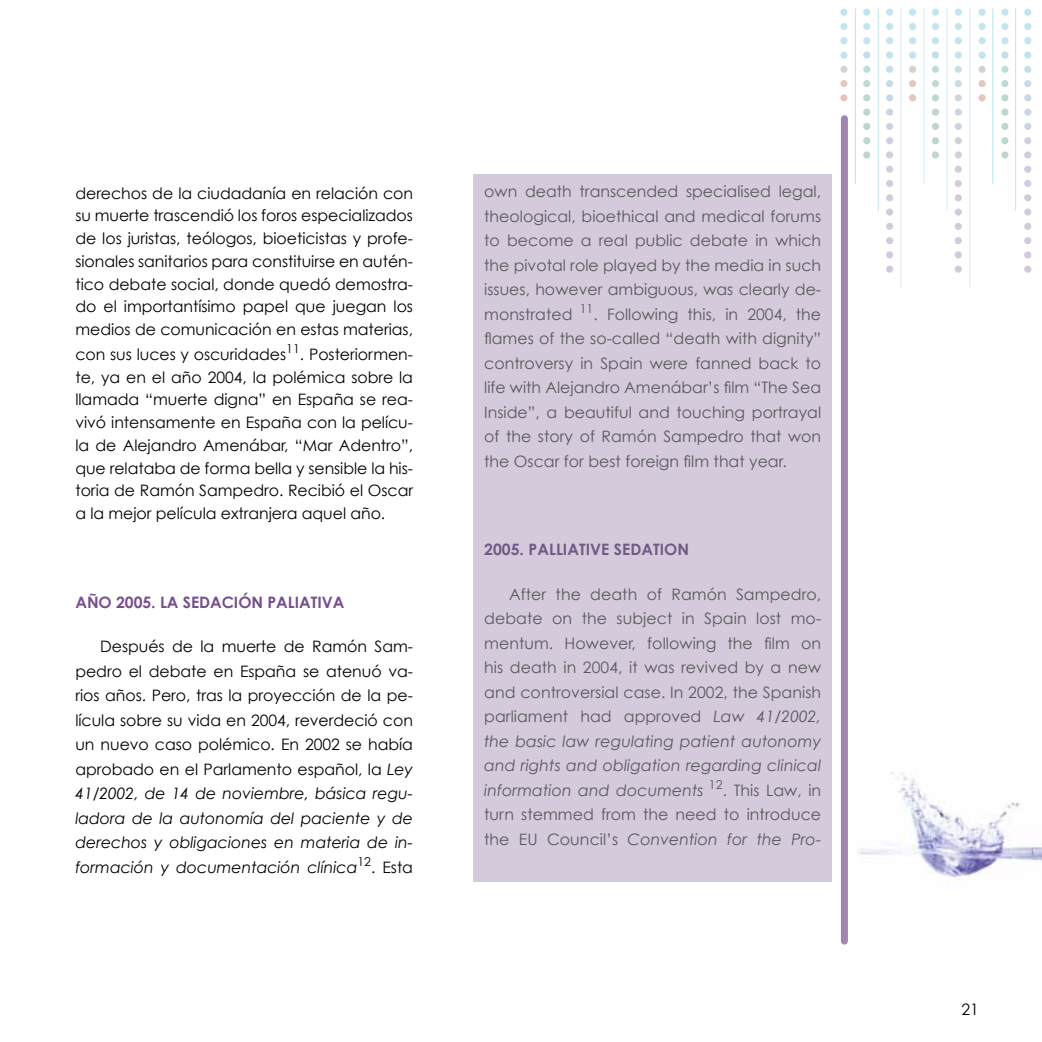
<style>
.page{position:relative;width:1042px;height:1042px;background:#fff}
.page>*{position:absolute;margin:0;border:0;box-sizing:border-box;transform-origin:0 0}
.t1{font:15.75px/22.8px "Century Gothic";letter-spacing:-.005em;color:#000;text-align:justify}
.t2{font:15.75px/24.5px "Century Gothic";color:#58595b;text-align:justify}
.t3{font:700 15.75px "Century Gothic";letter-spacing:-.005em;color:#764f8d}
.t4{font:700 15.75px "Century Gothic";color:#715985}
.s1{font-style:italic}
</style>
<div class="page">
<img style="left:857px;top:772px;width:185px;height:108px">
<div style="left:841px;top:119px;width:7px;height:822px;background:#9f85af"></div>
<div style="left:473px;top:174px;width:358px;height:707px;background:#d4cadc"></div>
<hr style="left:855px;top:9px;width:1px;height:174px;background:#c1e6ed">
<hr style="left:878px;top:9px;width:1px;height:201px;background:#c1e6ed">
<hr style="left:900px;top:9px;width:1px;height:278px;background:#d4ecf7">
<hr style="left:923px;top:9px;width:1px;height:174px;background:#d4ecf7">
<hr style="left:946px;top:9px;width:1px;height:201px;background:#d4ecf7">
<hr style="left:969px;top:9px;width:1px;height:278px;background:#d4ecf7">
<hr style="left:992px;top:9px;width:1px;height:174px;background:#c1e6ed">
<hr style="left:1015px;top:9px;width:1px;height:201px;background:#c1e6ed">
<svg style="left:978px;top:9px;width:7px;height:7px"></svg>
<svg style="left:978px;top:23px;width:7px;height:7px"></svg>
<svg style="left:978px;top:37px;width:7px;height:7px"></svg>
<svg style="left:978px;top:51px;width:7px;height:8px"></svg>
<svg style="left:978px;top:66px;width:7px;height:7px"></svg>
<svg style="left:978px;top:80px;width:7px;height:7px"></svg>
<svg style="left:978px;top:94px;width:7px;height:7px"></svg>
<svg style="left:1001px;top:9px;width:7px;height:7px"></svg>
<svg style="left:1001px;top:23px;width:7px;height:7px"></svg>
<svg style="left:1001px;top:37px;width:7px;height:7px"></svg>
<svg style="left:1001px;top:51px;width:7px;height:8px"></svg>
<svg style="left:1001px;top:66px;width:7px;height:7px"></svg>
<svg style="left:1001px;top:80px;width:7px;height:7px"></svg>
<svg style="left:1001px;top:94px;width:7px;height:7px"></svg>
<svg style="left:1001px;top:109px;width:7px;height:7px"></svg>
<svg style="left:1001px;top:123px;width:7px;height:7px"></svg>
<svg style="left:1001px;top:137px;width:7px;height:7px"></svg>
<svg style="left:1001px;top:151px;width:7px;height:8px"></svg>
<svg style="left:1024px;top:9px;width:7px;height:7px"></svg>
<svg style="left:1024px;top:23px;width:7px;height:7px"></svg>
<svg style="left:1024px;top:37px;width:7px;height:7px"></svg>
<svg style="left:1024px;top:51px;width:7px;height:8px"></svg>
<svg style="left:1024px;top:66px;width:7px;height:7px"></svg>
<svg style="left:1024px;top:80px;width:7px;height:7px"></svg>
<svg style="left:1024px;top:94px;width:7px;height:7px"></svg>
<svg style="left:1024px;top:109px;width:7px;height:7px"></svg>
<svg style="left:1024px;top:123px;width:7px;height:7px"></svg>
<svg style="left:1024px;top:137px;width:7px;height:7px"></svg>
<svg style="left:1024px;top:151px;width:7px;height:8px"></svg>
<svg style="left:1024px;top:166px;width:7px;height:7px"></svg>
<svg style="left:1024px;top:180px;width:7px;height:7px"></svg>
<svg style="left:1024px;top:194px;width:7px;height:7px"></svg>
<svg style="left:1024px;top:208px;width:7px;height:8px"></svg>
<svg style="left:1024px;top:223px;width:7px;height:7px"></svg>
<svg style="left:1024px;top:237px;width:7px;height:7px"></svg>
<svg style="left:1024px;top:251px;width:7px;height:7px"></svg>
<svg style="left:1024px;top:266px;width:7px;height:7px"></svg>
<svg style="left:909px;top:9px;width:7px;height:7px"></svg>
<svg style="left:909px;top:23px;width:7px;height:7px"></svg>
<svg style="left:909px;top:37px;width:7px;height:7px"></svg>
<svg style="left:909px;top:51px;width:7px;height:8px"></svg>
<svg style="left:909px;top:66px;width:7px;height:7px"></svg>
<svg style="left:909px;top:80px;width:7px;height:7px"></svg>
<svg style="left:909px;top:94px;width:7px;height:7px"></svg>
<svg style="left:932px;top:9px;width:7px;height:7px"></svg>
<svg style="left:932px;top:23px;width:7px;height:7px"></svg>
<svg style="left:932px;top:37px;width:7px;height:7px"></svg>
<svg style="left:932px;top:51px;width:7px;height:8px"></svg>
<svg style="left:932px;top:66px;width:7px;height:7px"></svg>
<svg style="left:932px;top:80px;width:7px;height:7px"></svg>
<svg style="left:932px;top:94px;width:7px;height:7px"></svg>
<svg style="left:932px;top:109px;width:7px;height:7px"></svg>
<svg style="left:932px;top:123px;width:7px;height:7px"></svg>
<svg style="left:932px;top:137px;width:7px;height:7px"></svg>
<svg style="left:932px;top:151px;width:7px;height:8px"></svg>
<svg style="left:954px;top:9px;width:8px;height:7px"></svg>
<svg style="left:954px;top:23px;width:8px;height:7px"></svg>
<svg style="left:954px;top:37px;width:8px;height:7px"></svg>
<svg style="left:954px;top:51px;width:8px;height:8px"></svg>
<svg style="left:954px;top:66px;width:8px;height:7px"></svg>
<svg style="left:954px;top:80px;width:8px;height:7px"></svg>
<svg style="left:954px;top:94px;width:8px;height:7px"></svg>
<svg style="left:954px;top:109px;width:8px;height:7px"></svg>
<svg style="left:954px;top:123px;width:8px;height:7px"></svg>
<svg style="left:954px;top:137px;width:8px;height:7px"></svg>
<svg style="left:954px;top:151px;width:8px;height:8px"></svg>
<svg style="left:954px;top:166px;width:8px;height:7px"></svg>
<svg style="left:954px;top:180px;width:8px;height:7px"></svg>
<svg style="left:954px;top:194px;width:8px;height:7px"></svg>
<svg style="left:954px;top:208px;width:8px;height:8px"></svg>
<svg style="left:954px;top:223px;width:8px;height:7px"></svg>
<svg style="left:954px;top:237px;width:8px;height:7px"></svg>
<svg style="left:954px;top:251px;width:8px;height:7px"></svg>
<svg style="left:954px;top:266px;width:8px;height:7px"></svg>
<svg style="left:840px;top:9px;width:7px;height:7px"></svg>
<svg style="left:840px;top:23px;width:7px;height:7px"></svg>
<svg style="left:840px;top:37px;width:7px;height:7px"></svg>
<svg style="left:840px;top:51px;width:7px;height:8px"></svg>
<svg style="left:840px;top:66px;width:7px;height:7px"></svg>
<svg style="left:840px;top:80px;width:7px;height:7px"></svg>
<svg style="left:840px;top:94px;width:7px;height:7px"></svg>
<svg style="left:863px;top:9px;width:7px;height:7px"></svg>
<svg style="left:863px;top:23px;width:7px;height:7px"></svg>
<svg style="left:863px;top:37px;width:7px;height:7px"></svg>
<svg style="left:863px;top:51px;width:7px;height:8px"></svg>
<svg style="left:863px;top:66px;width:7px;height:7px"></svg>
<svg style="left:863px;top:80px;width:7px;height:7px"></svg>
<svg style="left:863px;top:94px;width:7px;height:7px"></svg>
<svg style="left:863px;top:109px;width:7px;height:7px"></svg>
<svg style="left:863px;top:123px;width:7px;height:7px"></svg>
<svg style="left:863px;top:137px;width:7px;height:7px"></svg>
<svg style="left:863px;top:151px;width:7px;height:8px"></svg>
<svg style="left:886px;top:9px;width:7px;height:7px"></svg>
<svg style="left:886px;top:23px;width:7px;height:7px"></svg>
<svg style="left:886px;top:37px;width:7px;height:7px"></svg>
<svg style="left:886px;top:51px;width:7px;height:8px"></svg>
<svg style="left:886px;top:66px;width:7px;height:7px"></svg>
<svg style="left:886px;top:80px;width:7px;height:7px"></svg>
<svg style="left:886px;top:94px;width:7px;height:7px"></svg>
<svg style="left:886px;top:109px;width:7px;height:7px"></svg>
<svg style="left:886px;top:123px;width:7px;height:7px"></svg>
<svg style="left:886px;top:137px;width:7px;height:7px"></svg>
<svg style="left:886px;top:151px;width:7px;height:8px"></svg>
<svg style="left:886px;top:166px;width:7px;height:7px"></svg>
<svg style="left:886px;top:180px;width:7px;height:7px"></svg>
<svg style="left:886px;top:194px;width:7px;height:7px"></svg>
<svg style="left:886px;top:208px;width:7px;height:8px"></svg>
<svg style="left:886px;top:223px;width:7px;height:7px"></svg>
<svg style="left:886px;top:237px;width:7px;height:7px"></svg>
<svg style="left:886px;top:251px;width:7px;height:7px"></svg>
<svg style="left:886px;top:266px;width:7px;height:7px"></svg>
<p class="t1" style="left:75px;top:181px;width:339px">derechos de la ciudadanía en relación con su muerte trascendió los foros especializados de los juristas, teólogos, bioeticistas y profe&shy;sionales sanitarios para constituirse en autén&shy;tico debate social, donde quedó demostra&shy;do el importantísimo papel que juegan los medios de comunicación en estas materias,</p>
<p class="t1" style="left:75px;top:342px;width:339px">con sus luces y oscuridades<sup>11</sup>. Posteriormen&shy;te, ya en el año 2004, la polémica sobre la llamada “muerte digna” en España se rea&shy;vivó intensamente en España con la pelícu&shy;la de Alejandro Amenábar, “Mar Adentro”, que relataba de forma bella y sensible la his&shy;toria de Ramón Sampedro. Recibió el Oscar a la mejor película extranjera aquel año.</p>
<p class="t3" style="left:75px;top:592px;width:119px">AÑO 2005. LA SEDACIÓN</p>
<p class="t3" style="left:267px;top:592px;width:10px">PALIATIVA</p>
<p class="t1" style="left:75px;top:634px;width:339px;line-height:24.5px;text-indent:25px">Después de la muerte de Ramón Sam&shy;pedro el debate en España se atenuó va&shy;rios años. Pero, tras la proyección de la pe&shy;lícula sobre su vida en 2004, reverdeció con un nuevo caso polémico. En 2002 se había aprobado en el Parlamento español, la <span class="s1">Ley 41/2002, de 14 de noviembre, básica regu&shy;ladora de la autonomía del paciente y de derechos y obligaciones en materia de in&shy;formación y documentación clínica</span><sup>12</sup>. Esta</p>
<p class="t2" style="left:484px;top:179px;width:338px">own death transcended specialised legal, theological, bioethical and medical forums to become a real public debate in which the pivotal role played by the media in such issues, however ambiguous, was clearly de&shy;monstrated <sup>11</sup>. Following this, in 2004, the flames of the so-called “death with dignity” controversy in Spain were fanned back to life with Alejandro Amenábar’s film “The Sea Inside”, a beautiful and touching portrayal of the story of Ramón Sampedro that won the Oscar for best foreign film that year.</p>
<p class="t4" style="left:484px;top:540px;width:63px">2005. PALLIATIVE</p>
<p class="t4" style="left:614px;top:540px;width:11px">SEDATION</p>
<p class="t2" style="left:484px;top:581px;width:338px;text-indent:25px">After the death of Ramón Sampedro, debate on the subject in Spain lost mo&shy;mentum. However, following the film on his death in 2004, it was revived by a new and controversial case. In 2002, the Spanish parliament had approved <span class="s1">Law 41/2002, the basic law regulating patient autonomy and rights and obligation regarding clinical information and documents</span> <sup>12</sup>. This Law, in turn stemmed from the need to introduce the EU Council’s <span class="s1">Convention for the Pro-</span></p>
<p class="t1" style="left:961px;top:997px;width:19px">21</p>
</div>
